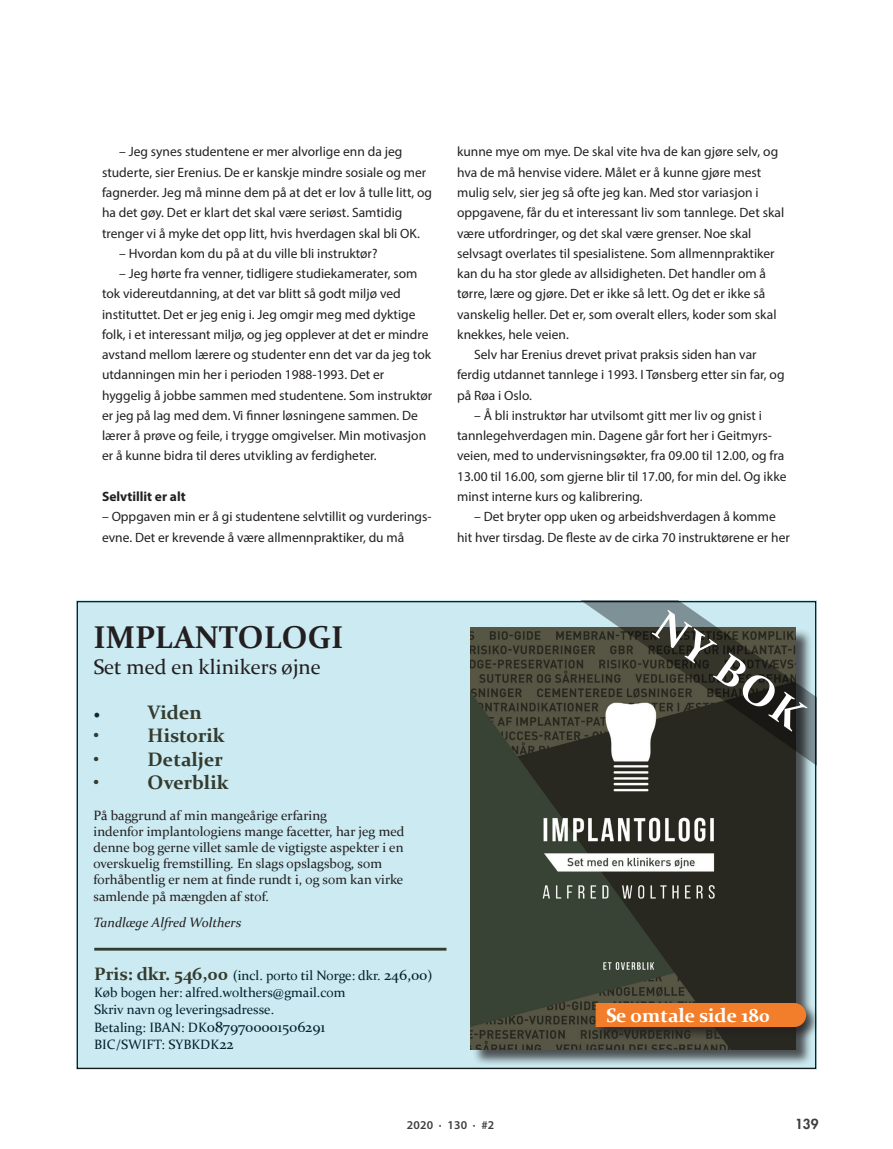
<style>
.page{position:relative;width:893px;height:1149px;background:#fff}
.page>*{position:absolute;margin:0;border:0;box-sizing:border-box;transform-origin:0 0}
.t1{font:700 42px "Constantia";color:#fff}
.t2{font:700 31.5px "Constantia";color:#231f20}
.t3{font:21px "Constantia";color:#231f20}
.t4{font:700 19.5px "Constantia";color:#343b2e}
.t5{font:700 19.5px "Constantia";color:#fff}
.t6{font:18px "Minion Pro";color:#032c35}
.t7{font:13.5px/20.2px "Myriad Pro";color:#231f20}
.t8{font:13.5px/16.2px "Constantia";color:#231f20}
.t9{font:13.5px/17.2px "Constantia";color:#00212e}
.t10{font:italic 13.5px "Constantia";color:#231f20}
.t11{font:700 13.5px "Myriad Pro";color:#231f20}
.t12{font:800 13.5px "Futura Std";color:#3e3e3f}
.t13{font:600 12px "Myriad Pro";letter-spacing:.02em;color:#3e3e3f}
.s1{font-weight:700;font-size:18px;color:#343b2e}
.s2{font-size:15px}
</style>
<div class="page">
<div style="left:77px;top:600px;width:739px;height:468px;background:#cbeaf1"></div>
<div style="left:472px;top:627px;width:341px;height:438px;background:#231f20;opacity:.75"></div>
<img style="left:471px;top:627px;width:325px;height:421px">
<div style="left:94px;top:947px;width:352px;height:3px;border:2px solid #343b2e"></div>
<svg style="left:566px;top:600px;width:248px;height:201px;background:#53564f"></svg>
<div style="left:593px;top:1000px;width:223px;height:40px;background:#231f20;opacity:.75"></div>
<div style="left:596px;top:1002px;width:210px;height:24px;background:#f27e2b"></div>
<p class="t7" style="left:102px;top:141px;width:332px;text-indent:17px">– Jeg synes studentene er mer alvorlige enn da jeg studerte, sier Erenius. De er kanskje mindre sosiale og mer fagnerder. Jeg må minne dem på at det er lov å tulle litt, og ha det gøy. Det er klart det skal være seriøst. Samtidig trenger vi å myke det opp litt, hvis hverdagen skal bli OK.</p>
<p class="t7" style="left:119px;top:243px;width:260px">– Hvordan kom du på at du ville bli instruktør?</p>
<p class="t7" style="left:102px;top:263px;width:332px;text-indent:17px">– Jeg hørte fra venner, tidligere studiekamerater, som tok videreutdanning, at det var blitt så godt miljø ved instituttet. Det er jeg enig i. Jeg omgir meg med dyktige folk, i et interessant miljø, og jeg opplever at det er mindre avstand mellom lærere og studenter enn det var da jeg tok utdanningen min her i perioden 1988-1993. Det er hyggelig å jobbe sammen med studentene. Som instruktør er jeg på lag med dem. Vi finner løsningene sammen. De lærer å prøve og feile, i trygge omgivelser. Min motivasjon er å kunne bidra til deres utvikling av ferdigheter.</p>
<p class="t11" style="left:102px;top:487px;width:85px">Selvtillit er alt</p>
<p class="t7" style="left:102px;top:506px;width:331px">– Oppgaven min er å gi studentene selvtillit og vurderings&shy;evne. Det er krevende å være allmennpraktiker, du må</p>
<p class="t7" style="left:457px;top:141px;width:323px">kunne mye om mye. De skal vite hva de kan gjøre selv, og</p>
<p class="t7" style="left:457px;top:162px;width:306px">hva de må henvise videre. Målet er å kunne gjøre mest</p>
<p class="t7" style="left:457px;top:182px;width:303px">mulig selv, sier jeg så ofte jeg kan. Med stor variasjon i</p>
<p class="t7" style="left:457px;top:202px;width:329px">oppgavene, får du et interessant liv som tannlege. Det skal</p>
<p class="t7" style="left:457px;top:222px;width:296px">være utfordringer, og det skal være grenser. Noe skal</p>
<p class="t7" style="left:457px;top:243px;width:319px">selvsagt overlates til spesialistene. Som allmennpraktiker</p>
<p class="t7" style="left:457px;top:263px;width:310px">kan du ha stor glede av allsidigheten. Det handler om å</p>
<p class="t7" style="left:457px;top:283px;width:310px">tørre, lære og gjøre. Det er ikke så lett. Og det er ikke så</p>
<p class="t7" style="left:457px;top:303px;width:321px">vanskelig heller. Det er, som overalt ellers, koder som skal</p>
<p class="t7" style="left:457px;top:324px;width:113px">knekkes, hele veien.</p>
<p class="t7" style="left:474px;top:344px;width:284px">Selv har Erenius drevet privat praksis siden han var</p>
<p class="t7" style="left:457px;top:364px;width:329px">ferdig utdannet tannlege i 1993. I Tønsberg etter sin far, og</p>
<p class="t7" style="left:457px;top:384px;width:76px">på Røa i Oslo.</p>
<p class="t7" style="left:457px;top:405px;width:331px;text-indent:17px">– Å bli instruktør har utvilsomt gitt mer liv og gnist i tannlegehverdagen min. Dagene går fort her i Geitmyrs&shy;veien, med to undervisningsøkter, fra 09.00 til 12.00, og fra 13.00 til 16.00, som gjerne blir til 17.00, for min del. Og ikke minst interne kurs og kalibrering.</p>
<p class="t7" style="left:457px;top:506px;width:334px;text-align:center">– Det bryter opp uken og arbeidshverdagen å komme<br>hit hver tirsdag. De fleste av de cirka 70 instruktørene er her</p>
<h2 class="t2" style="left:94px;top:615px;width:251px">IMPLANTOLOGI</h2>
<h3 class="t3" style="left:94px;top:652px;width:229px">Set med en klinikers øjne</h3>
<h3 class="t6" style="left:94px;top:700px;width:9px">•</h3>
<h3 class="t4" style="left:148px;top:698px;width:56px">Viden</h3>
<h3 class="t4" style="left:94px;top:722px;width:8px">•</h3>
<h3 class="t4" style="left:148px;top:722px;width:79px">Historik</h3>
<h3 class="t4" style="left:94px;top:745px;width:8px">•</h3>
<h3 class="t4" style="left:148px;top:745px;width:77px">Detaljer</h3>
<h3 class="t4" style="left:94px;top:768px;width:8px">•</h3>
<h3 class="t4" style="left:148px;top:768px;width:83px">Overblik</h3>
<p class="t8" style="left:94px;top:806px;width:313px">På baggrund af min mangeårige erfaring<br>indenfor implantologiens mange facetter, har jeg med denne bog gerne villet samle de vigtigste aspekter i en overskuelig fremstilling. En slags opslagsbog, som forhåbentlig er nem at finde rundt i, og som kan virke samlende på mængden af stof.</p>
<p class="t10" style="left:94px;top:913px;width:149px">Tandlæge Alfred Wolthers</p>
<p class="t9" style="left:94px;top:965px;width:340px"><span class="s1">Pris: dkr. 546,00</span> (incl. porto til Norge: dkr. <span class="s2">246,00</span>)<br>Køb bogen her: alfred.wolthers@gmail.com<br>Skriv navn og leveringsadresse.<br>Betaling: IBAN: DK<span class="s2">0879700001506291<br></span>BIC/SWIFT: SYBKDK<span class="s2">22</span></p>
<h1 class="t1" style="left:675px;top:597px;width:174px;rotate:35deg">NY BOK</h1>
<h3 class="t5" style="left:606px;top:1001px;width:166px">Se omtale side 180</h3>
<p class="t13" style="left:407px;top:1117px;width:89px">2020 · 130 · #2</p>
<p class="t12" style="left:795px;top:1115px;width:25px">139</p>
</div>
